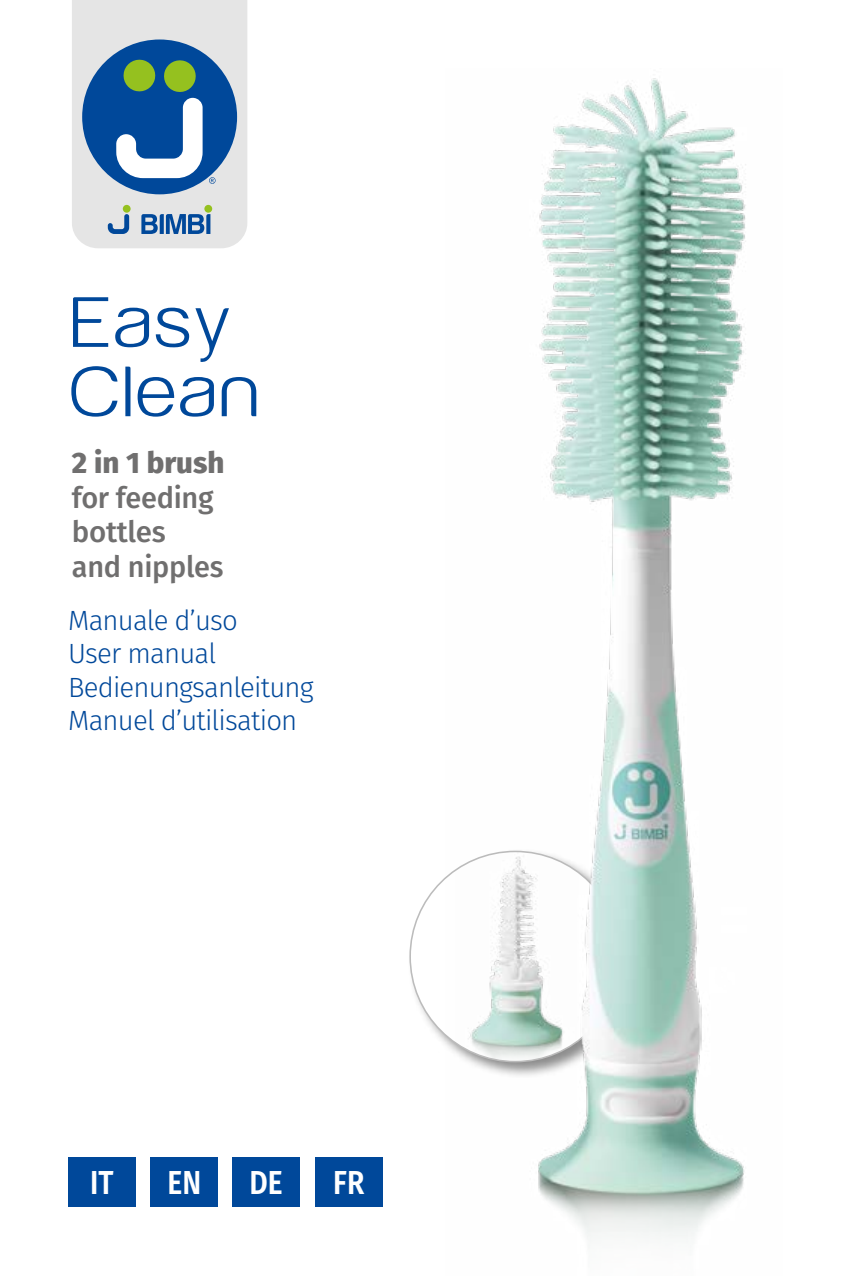
<style>
.page{position:relative;width:851px;height:1276px;background:#fff}
.page>*{position:absolute;margin:0;border:0;box-sizing:border-box;transform-origin:0 0}
.t1{font:300 72.9px/69.3px "Harabara Mais Light Harabara Mais";letter-spacing:-.02em;color:#00489a;scale:1.05 1}
.t2{font:600 33.3px "Fira Sans";color:#fff;scale:.85 1}
.t3{font:500 29.4px/34.8px "Fira Sans";letter-spacing:-.01em;color:#706f6f}
.t4{font:800 29.4px "Fira Sans";color:#706f6f}
.t5{font:300 27.9px/33.3px "Fira Sans";letter-spacing:-.03em;color:#00489a}
</style>
<div class="page">
<img style="left:445px;top:78px;width:301px;height:1160px">
<svg style="left:72px;top:0;width:175px;height:248px;background:#92aec4"></svg>
<div style="left:233px;top:1156px;width:67px;height:50px;background:#00489a"></div>
<div style="left:315px;top:1156px;width:67px;height:50px;background:#00489a"></div>
<div style="left:68px;top:1156px;width:67px;height:50px;background:#00489a"></div>
<div style="left:151px;top:1156px;width:67px;height:50px;background:#00489a"></div>
<h1 class="t1" style="left:68px;top:288px;width:185px">Easy<br>Clean</h1>
<p class="t4" style="left:72px;top:442px;width:154px">2 in 1 brush</p>
<p class="t3" style="left:72px;top:482px;width:153px">for feeding bottles<br>and nipples</p>
<p class="t5" style="left:68px;top:606px;width:247px">Manuale d’uso<br>User manual<br>Bedienungsanleitung<br>Manuel d’utilisation</p>
<p class="t2" style="left:90px;top:1159px;width:29px">IT</p>
<p class="t2" style="left:167px;top:1159px;width:41px">EN</p>
<p class="t2" style="left:249px;top:1159px;width:41px">DE</p>
<p class="t2" style="left:333px;top:1159px;width:38px">FR</p>
</div>
